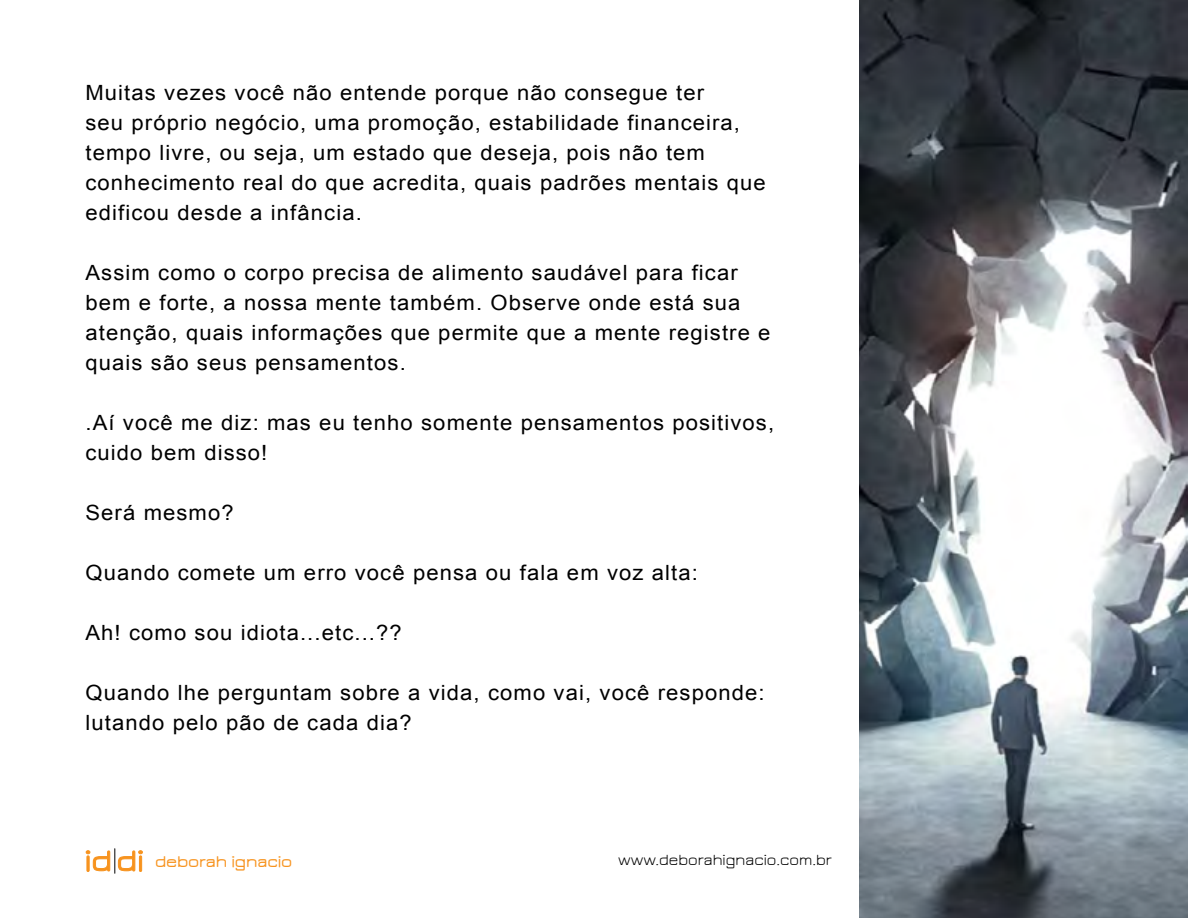
<style>
.page{position:relative;width:1188px;height:918px;background:#fff}
.page>*{position:absolute;margin:0;border:0;box-sizing:border-box;transform-origin:0 0}
.t1{font:21px/30px "Arial";letter-spacing:.05em;color:#000;scale:1.05 1}
.t2{font:600 17.4px "Jura";letter-spacing:-.01em;color:#f7931e}
.t3{font:16.35px "Jura";color:#000}
</style>
<div class="page">
<img style="left:860px;top:0;width:328px;height:918px">
<svg style="left:86px;top:849px;width:56px;height:24px"></svg>
<p class="t1" style="left:85px;top:78px;width:649px">Muitas vezes você não entende porque não consegue ter<br>seu próprio negócio, uma promoção, estabilidade financeira, tempo livre, ou seja, um estado que deseja, pois não tem conhecimento real do que acredita, quais padrões mentais que edificou desde a infância.</p>
<p class="t1" style="left:85px;top:258px;width:654px">Assim como o corpo precisa de alimento saudável para ficar bem e forte, a nossa mente também. Observe onde está sua atenção, quais informações que permite que a mente registre e quais são seus pensamentos.</p>
<p class="t1" style="left:85px;top:408px;width:657px">.Aí você me diz: mas eu tenho somente pensamentos positivos, cuido bem disso!</p>
<p class="t1" style="left:85px;top:498px;width:143px">Será mesmo?</p>
<p class="t1" style="left:85px;top:558px;width:585px">Quando comete um erro você pensa ou fala em voz alta:</p>
<p class="t1" style="left:85px;top:618px;width:303px">Ah! como sou idiota...etc...??</p>
<p class="t1" style="left:85px;top:678px;width:648px">Quando lhe perguntam sobre a vida, como vai, você responde: lutando pelo pão de cada dia?</p>
<p class="t2" style="left:155px;top:853px;width:139px">deborah ignacio</p>
<p class="t3" style="left:618px;top:852px;width:215px">www.deborahignacio.com.br</p>
</div>
